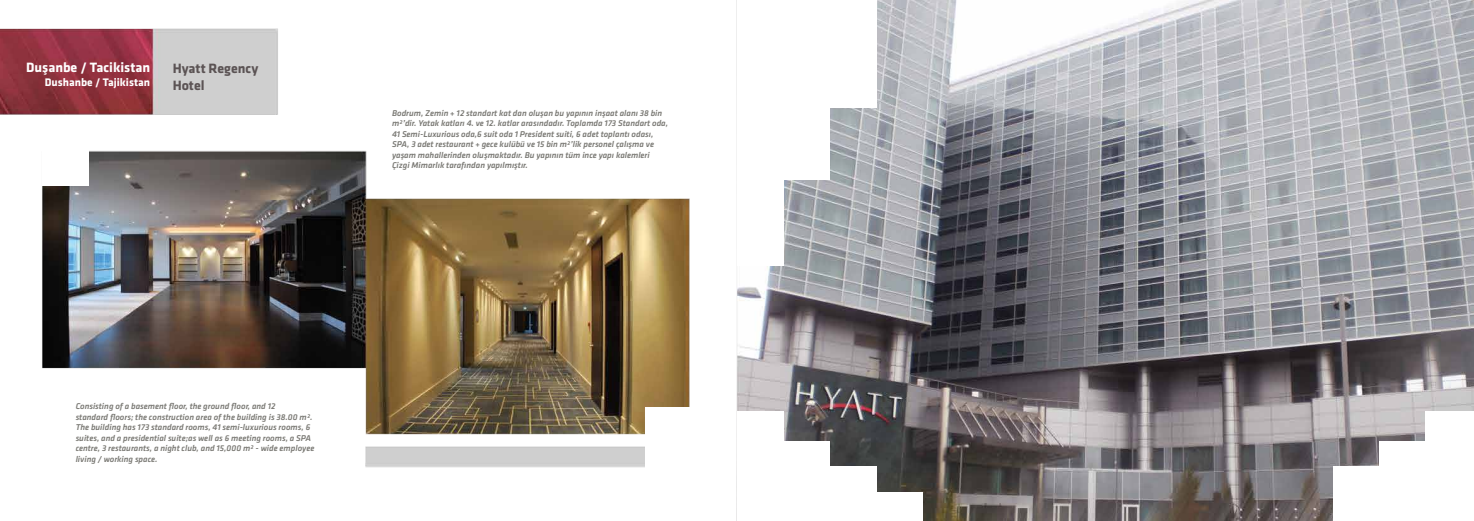
<style>
.page{position:relative;width:1474px;height:521px;background:#fff}
.page>*{position:absolute;margin:0;border:0;box-sizing:border-box;transform-origin:0 0}
.t1{font:700 14px "Klavika";color:#fff}
.t2{font:700 14px/16.8px "Klavika";color:#5b5354}
.t3{font:700 11.38px "Klavika";color:#fff}
.t4{font:italic 500 8.75px/10.5px "Klavika";color:#7a7974}
</style>
<div class="page">
<img style="left:0;top:0;width:1473px;height:521px">
<div style="left:783px;top:0;width:47px;height:179px;background:#fff"></div>
<div style="left:737px;top:0;width:46px;height:265px;background:#fff"></div>
<div style="left:830px;top:0;width:46px;height:108px;background:#fff"></div>
<div style="left:783px;top:441px;width:47px;height:80px;background:#fff"></div>
<div style="left:1379px;top:441px;width:46px;height:80px;background:#fff"></div>
<div style="left:737px;top:411px;width:46px;height:110px;background:#fff"></div>
<div style="left:42px;top:148px;width:47px;height:38px;background:#fff"></div>
<div style="left:645px;top:408px;width:46px;height:60px;background:#fff"></div>
<div style="left:1425px;top:411px;width:48px;height:110px;background:#fff"></div>
<div style="left:830px;top:466px;width:46px;height:55px;background:#fff"></div>
<div style="left:1332px;top:466px;width:47px;height:55px;background:#fff"></div>
<div style="left:876px;top:492px;width:47px;height:29px;background:#fff"></div>
<h1 class="t1" style="left:26px;top:60px;width:125px">Duşanbe / Tacikistan</h1>
<h2 class="t3" style="left:45px;top:76px;width:107px">Dushanbe / Tajikistan</h2>
<h1 class="t2" style="left:173px;top:60px;width:87px">Hyatt Regency<br>Hotel</h1>
<p class="t4" style="left:392px;top:108px;width:277px">Bodrum, Zemin + 12 standart kat dan oluşan bu yapının inşaat alanı 38 bin m²’dir. Yatak katları 4. ve 12. katlar arasındadır. Toplamda 173 Standart oda, 41 Semi-Luxurious oda,6 suit oda 1 President suiti, 6 adet toplantı odası, SPA, 3 adet restaurant + gece kulübü ve 15 bin m²’lik personel çalışma ve yaşam mahallerinden oluşmaktadır. Bu yapının tüm ince yapı kalemleri Çizgi Mimarlık tarafından yapılmıştır.</p>
<p class="t4" style="left:76px;top:401px;width:240px">Consisting of a basement floor, the ground floor, and 12<br>standard floors; the construction area of the building is 38.00 m².<br>The building has 173 standard rooms, 41 semi-luxurious rooms, 6 suites, and a presidential suite;as well as 6 meeting rooms, a SPA centre, 3 restaurants, a night club, and 15,000 m² - wide employee living / working space.</p>
</div>
